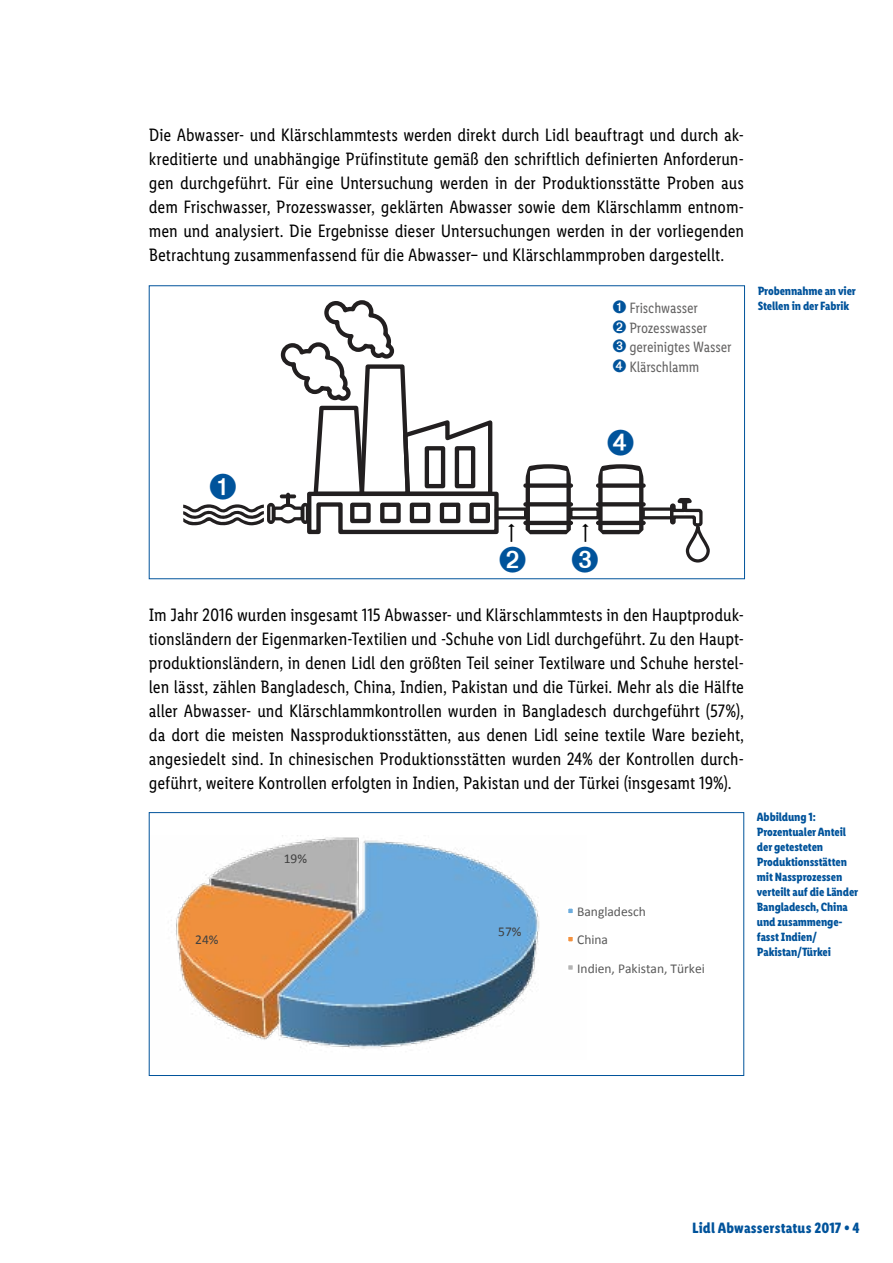
<style>
.page{position:relative;width:893px;height:1263px;background:#fff}
.page>*{position:absolute;margin:0;border:0;box-sizing:border-box;transform-origin:0 0}
.t1{font:18px/24px "Lidl Font Condensed";letter-spacing:-.005em;color:#000;text-align:justify}
.t2{font:15px/19.5px "Lidl Font Condensed";letter-spacing:-.01em;color:#646363}
.t3{font:700 15px "Lidl Font Condensed";letter-spacing:.005em;color:#00539b}
.t4{font:13.5px/28.3px "Calibri";color:#595959}
.t5{font:13.5px "Calibri";color:#404040}
.t6{font:700 12px/15px "Lidl Font Condensed";letter-spacing:-.01em;color:#00539b}
.s1{color:#00539b}
</style>
<div class="page">
<svg style="left:176px;top:835px;width:397px;height:214px"></svg>
<div style="left:149px;top:812px;width:595px;height:264px;border:1px solid #00539b"></div>
<div style="left:686px;top:525px;width:24px;height:37px;border:3px solid #221f20;border-radius:10px"></div>
<svg style="left:668px;top:498px;width:36px;height:30px"></svg>
<div style="left:267px;top:503px;width:8px;height:21px;border:3px solid #221f20;border-radius:2px"></div>
<div style="left:642px;top:507px;width:31px;height:12px;border:3px solid #221f20"></div>
<svg style="left:183px;top:504px;width:81px;height:21px"></svg>
<svg style="left:271px;top:300px;width:375px;height:235px"></svg>
<p class="t1" style="left:149px;top:123px;width:597px">Die Abwasser- und Klärschlammtests werden direkt durch Lidl beauftragt und durch ak&shy;kreditierte und unabhängige Prüfinstitute gemäß den schriftlich definierten Anforderun&shy;gen durchgeführt. Für eine Untersuchung werden in der Produktionsstätte Proben aus dem Frischwasser, Prozesswasser, geklärten Abwasser sowie dem Klärschlamm entnom&shy;men und analysiert. Die Ergebnisse dieser Untersuchungen werden in der vorliegenden Betrachtung zusammenfassend für die Abwasser– und Klärschlammproben dargestellt.</p>
<p class="t2" style="left:612px;top:299px;width:121px"><span class="s1">➊</span> Frischwasser<br><span class="s1">➋</span> Prozesswasser<br><span class="s1">➌</span> gereinigtes Wasser<br><span class="s1">➍</span> Klärschlamm</p>
<p class="t6" style="left:758px;top:283px;width:100px">Probennahme an vier<br>Stellen in der Fabrik</p>
<p class="t1" style="left:149px;top:603px;width:597px">Im Jahr 2016 wurden insgesamt 115 Abwasser- und Klärschlammtests in den Hauptproduk&shy;tionsländern der Eigenmarken-Textilien und -Schuhe von Lidl durchgeführt. Zu den Haupt&shy;produktionsländern, in denen Lidl den größten Teil seiner Textilware und Schuhe herstel&shy;len lässt, zählen Bangladesch, China, Indien, Pakistan und die Türkei. Mehr als die Hälfte aller Abwasser- und Klärschlammkontrollen wurden in Bangladesch durchgeführt (57%), da dort die meisten Nassproduktionsstätten, aus denen Lidl seine textile Ware bezieht, angesiedelt sind. In chinesischen Produktionsstätten wurden 24% der Kontrollen durch&shy;geführt, weitere Kontrollen erfolgten in Indien, Pakistan und der Türkei (insgesamt 19%).</p>
<p class="t5" style="left:195px;top:931px;width:25px">24%</p>
<p class="t5" style="left:284px;top:850px;width:25px">19%</p>
<p class="t5" style="left:498px;top:923px;width:25px">57%</p>
<p class="t4" style="left:577px;top:897px;width:129px">Bangladesch<br>China<br>Indien, Pakistan, Türkei</p>
<p class="t6" style="left:757px;top:810px;width:103px">Abbildung 1:<br>Prozentualer Anteil der getesteten<br>Produktionsstätten mit Nassprozessen verteilt auf die Länder<br>Bangladesch, China und zusammenge&shy;fasst Indien/<br>Pakistan/Türkei</p>
<p class="t3" style="left:692px;top:1219px;width:169px">Lidl Abwasserstatus 2017 • 4</p>
</div>
